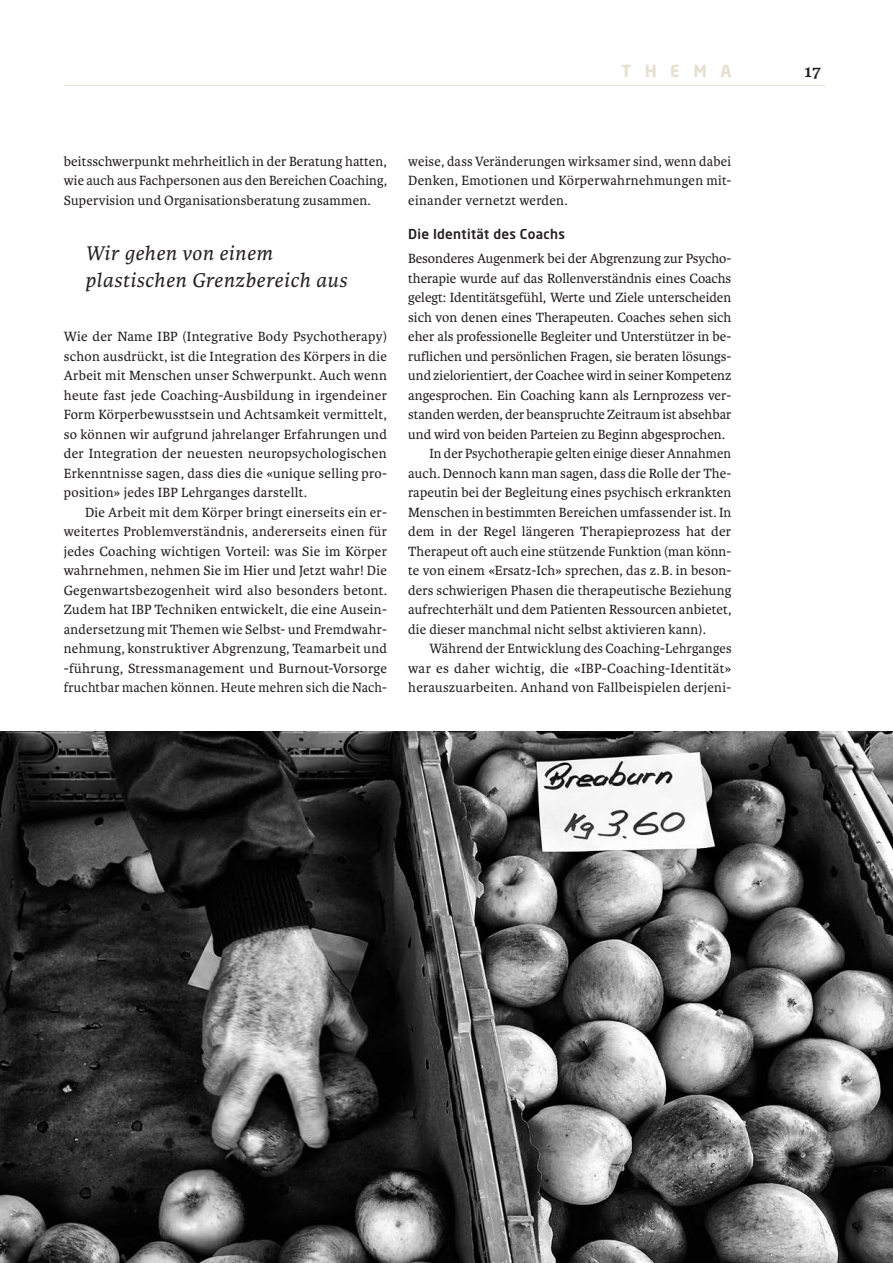
<style>
.page{position:relative;width:893px;height:1263px;background:#fff}
.page>*{position:absolute;margin:0;border:0;box-sizing:border-box;transform-origin:0 0}
.t1{font:italic 21px/27px "Karmina Basic";letter-spacing:.03em;color:#231f20}
.t2{font:700 18px "Karmina Basic";color:#231f20}
.t3{font:700 16.5px "Neo Sans";letter-spacing:.82em;color:#e6e0d1}
.t4{font:14.25px/19.5px "Karmina Basic";letter-spacing:.01em;color:#231f20;text-align:justify}
.t5{font:500 13.5px "Neo Sans";letter-spacing:.02em;color:#231f20}
</style>
<div class="page">
<hr style="left:64px;top:85px;width:761px;height:1px;background:#e6e0d1">
<img style="left:0;top:731px;width:893px;height:532px">
<p class="t3" style="left:621px;top:60px;width:111px">THEMA</p>
<p class="t2" style="left:805px;top:60px;width:18px">17</p>
<p class="t4" style="left:64px;top:151px;width:325px">beitsschwerpunkt mehrheitlich in der Beratung hatten, wie auch aus Fachpersonen aus den Bereichen Coaching, Supervision und Organisationsberatung zusammen.</p>
<h1 class="t1" style="left:85px;top:240px;width:264px">Wir gehen von einem plastischen Grenzbereich aus</h1>
<p class="t4" style="left:64px;top:327px;width:325px">Wie der Name IBP (Integrative Body Psychotherapy) schon ausdrückt, ist die Integration des Körpers in die Arbeit mit Menschen unser Schwerpunkt. Auch wenn heute fast jede Coaching-Ausbildung in irgendeiner Form Körperbewusstsein und Achtsamkeit vermittelt, so können wir aufgrund jahrelanger Erfahrungen und der Integration der neuesten neuropsychologischen Erkenntnisse sagen, dass dies die «unique selling pro&shy;position» jedes IBP Lehrganges darstellt.</p>
<p class="t4" style="left:64px;top:502px;width:325px;text-indent:21px">Die Arbeit mit dem Körper bringt einerseits ein er&shy;weitertes Problemverständnis, andererseits einen für jedes Coaching wichtigen Vorteil: was Sie im Körper wahrnehmen, nehmen Sie im Hier und Jetzt wahr! Die Gegenwartsbezogenheit wird also besonders betont.<br>Zudem hat IBP Techniken entwickelt, die eine Ausein&shy;andersetzung mit Themen wie Selbst- und Fremdwahr&shy;nehmung, konstruktiver Abgrenzung, Teamarbeit und -führung, Stressmanagement und Burnout-Vorsorge fruchtbar machen können. Heute mehren sich die Nach-</p>
<p class="t4" style="left:408px;top:151px;width:325px">weise, dass Veränderungen wirksamer sind, wenn dabei Denken, Emotionen und Körperwahrnehmungen mit&shy;einander vernetzt werden.</p>
<p class="t5" style="left:408px;top:226px;width:158px">Die Identität des Coachs</p>
<p class="t4" style="left:408px;top:249px;width:325px">Besonderes Augenmerk bei der Abgrenzung zur Psycho-</p>
<p class="t4" style="left:408px;top:268px;width:325px">therapie wurde auf das Rollenverständnis eines Coachs</p>
<p class="t4" style="left:408px;top:288px;width:325px">gelegt: Identitätsgefühl, Werte und Ziele unterscheiden</p>
<p class="t4" style="left:408px;top:307px;width:325px">sich von denen eines Therapeuten. Coaches sehen sich</p>
<p class="t4" style="left:408px;top:327px;width:325px">eher als professionelle Begleiter und Unterstützer in be-</p>
<p class="t4" style="left:408px;top:346px;width:324px">ruflichen und persönlichen Fragen, sie beraten lösungs-</p>
<p class="t4" style="left:408px;top:366px;width:325px">und zielorientiert, der Coachee wird in seiner Kompetenz</p>
<p class="t4" style="left:408px;top:385px;width:325px">angesprochen. Ein Coaching kann als Lernprozess ver-</p>
<p class="t4" style="left:408px;top:405px;width:325px">standen werden, der beanspruchte Zeitraum ist absehbar</p>
<p class="t4" style="left:408px;top:424px;width:318px">und wird von beiden Parteien zu Beginn abgesprochen.</p>
<p class="t4" style="left:429px;top:444px;width:303px">In der Psychotherapie gelten einige dieser Annahmen</p>
<p class="t4" style="left:408px;top:463px;width:325px">auch. Dennoch kann man sagen, dass die Rolle der The-</p>
<p class="t4" style="left:408px;top:483px;width:325px">rapeutin bei der Begleitung eines psychisch erkrankten</p>
<p class="t4" style="left:408px;top:502px;width:325px">Menschen in bestimmten Bereichen umfassender ist. In</p>
<p class="t4" style="left:408px;top:522px;width:325px">dem in der Regel längeren Therapieprozess hat der</p>
<p class="t4" style="left:408px;top:541px;width:325px">Therapeut oft auch eine stützende Funktion (man könn-</p>
<p class="t4" style="left:408px;top:561px;width:325px">te von einem «Ersatz-Ich» sprechen, das z. B. in beson-</p>
<p class="t4" style="left:408px;top:580px;width:325px">ders schwierigen Phasen die therapeutische Beziehung</p>
<p class="t4" style="left:408px;top:600px;width:325px">aufrechterhält und dem Patienten Ressourcen anbietet,</p>
<p class="t4" style="left:408px;top:619px;width:299px">die dieser manchmal nicht selbst aktivieren kann).</p>
<p class="t4" style="left:429px;top:639px;width:304px">Während der Entwicklung des Coaching-Lehrganges</p>
<p class="t4" style="left:408px;top:658px;width:325px">war es daher wichtig, die «IBP-Coaching-Identität»</p>
<p class="t4" style="left:408px;top:678px;width:325px">herauszuarbeiten. Anhand von Fallbeispielen derjeni-</p>
</div>
